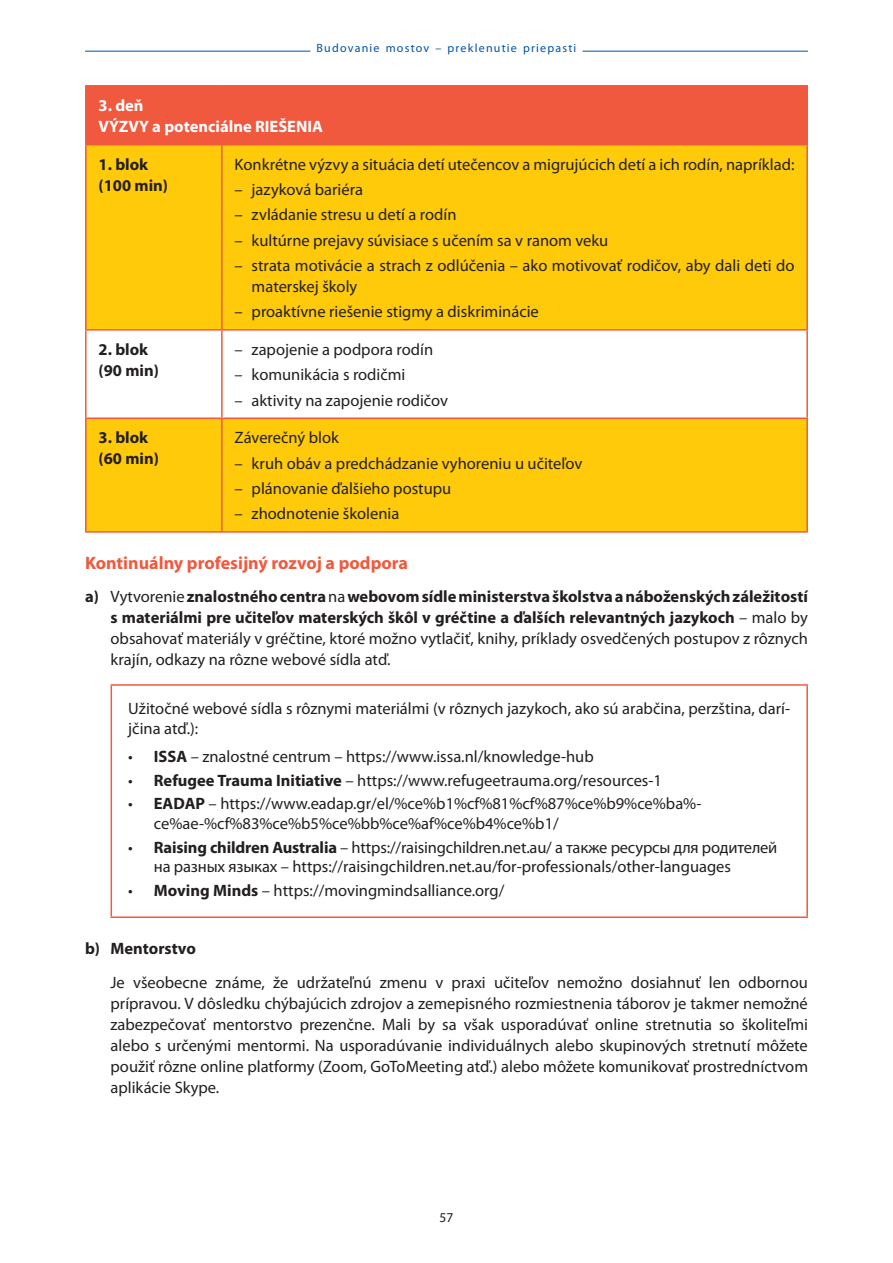
<style>
.page{position:relative;width:893px;height:1263px;background:#fff}
.page>*{position:absolute;margin:0;border:0;box-sizing:border-box;transform-origin:0 0}
.t1{font:700 18px "Myriad Pro";color:#f0593e}
.t2{font:16.5px/21px "Myriad Pro";color:#231f20}
.t3{font:700 16.5px/21px "Myriad Pro";color:#231f20}
.t4{font:700 16.5px/21px "Myriad Pro";color:#fff}
.t5{font:13.5px "Myriad Pro";color:#231f20}
.t6{font:12px "Myriad Pro";letter-spacing:.1em;color:#0154a6}
.s1{font-weight:400}
.s2{font-weight:700}
</style>
<div class="page">
<hr style="left:85px;top:51px;width:225px;height:1px;background:#0154a6">
<hr style="left:583px;top:51px;width:225px;height:1px;background:#0154a6">
<div style="left:86px;top:86px;width:721px;height:59px;background:#f0593e"></div>
<svg style="left:87px;top:145px;width:719px;height:386px;fill:#feca0a"></svg>
<hr style="left:85px;top:85px;width:137px;height:2px;background:#f0593e">
<hr style="left:85px;top:87px;width:2px;height:57px;background:#f0593e">
<hr style="left:222px;top:85px;width:586px;height:2px;background:#f0593e">
<hr style="left:806px;top:87px;width:2px;height:57px;background:#f0593e">
<hr style="left:85px;top:144px;width:137px;height:1px;background:#f0593e">
<hr style="left:85px;top:145px;width:2px;height:184px;background:#f0593e">
<hr style="left:222px;top:144px;width:586px;height:1px;background:#f0593e">
<hr style="left:221px;top:145px;width:2px;height:184px;background:#f0593e">
<hr style="left:806px;top:145px;width:2px;height:184px;background:#f0593e">
<hr style="left:85px;top:329px;width:137px;height:2px;background:#f0593e">
<hr style="left:85px;top:331px;width:2px;height:86px;background:#f0593e">
<hr style="left:222px;top:329px;width:586px;height:2px;background:#f0593e">
<hr style="left:221px;top:331px;width:2px;height:86px;background:#f0593e">
<hr style="left:806px;top:331px;width:2px;height:86px;background:#f0593e">
<hr style="left:85px;top:417px;width:137px;height:2px;background:#f0593e">
<hr style="left:85px;top:419px;width:2px;height:112px;background:#f0593e">
<hr style="left:222px;top:417px;width:586px;height:2px;background:#f0593e">
<hr style="left:221px;top:419px;width:2px;height:112px;background:#f0593e">
<hr style="left:806px;top:419px;width:2px;height:112px;background:#f0593e">
<hr style="left:85px;top:531px;width:723px;height:2px;background:#f0593e">
<hr style="left:111px;top:684px;width:697px;height:2px;background:#f0593e">
<hr style="left:111px;top:686px;width:1px;height:230px;background:#f0593e">
<hr style="left:806px;top:686px;width:2px;height:230px;background:#f0593e">
<hr style="left:111px;top:916px;width:697px;height:2px;background:#f0593e">
<p class="t6" style="left:317px;top:43px;width:261px">Budovanie mostov – preklenutie priepasti</p>
<p class="t4" style="left:99px;top:96px;width:226px">3. deň<br>VÝZVY a potenciálne RIEŠENIA</p>
<p class="t3" style="left:99px;top:155px;width:71px">1. blok (100 min)</p>
<p class="t2" style="left:235px;top:155px;width:561px">Konkrétne výzvy a situácia detí utečencov a migrujúcich detí a ich rodín, napríklad:</p>
<p class="t2" style="left:235px;top:180px;width:130px">– jazyková bariéra</p>
<p class="t2" style="left:235px;top:206px;width:223px">– zvládanie stresu u detí a rodín</p>
<p class="t2" style="left:235px;top:231px;width:375px">– kultúrne prejavy súvisiace s učením sa v ranom veku</p>
<p class="t2" style="left:252px;top:256px;width:544px;text-indent:-17px">– strata motivácie a strach z odlúčenia – ako motivovať rodičov, aby dali deti do materskej školy</p>
<p class="t2" style="left:235px;top:302px;width:306px">– proaktívne riešenie stigmy a diskriminácie</p>
<p class="t3" style="left:99px;top:340px;width:62px">2. blok (90 min)</p>
<p class="t2" style="left:235px;top:340px;width:200px">– zapojenie a podpora rodín</p>
<p class="t2" style="left:235px;top:365px;width:172px">– komunikácia s rodičmi</p>
<p class="t2" style="left:235px;top:391px;width:215px">– aktivity na zapojenie rodičov</p>
<p class="t3" style="left:99px;top:429px;width:62px">3. blok (60 min)</p>
<p class="t2" style="left:235px;top:429px;width:106px">Záverečný blok</p>
<p class="t2" style="left:235px;top:454px;width:349px">– kruh obáv a predchádzanie vyhoreniu u učiteľov</p>
<p class="t2" style="left:235px;top:479px;width:218px">– plánovanie ďalšieho postupu</p>
<p class="t2" style="left:235px;top:504px;width:166px">– zhodnotenie školenia</p>
<p class="t1" style="left:85px;top:556px;width:324px">Kontinuálny profesijný rozvoj a podpora</p>
<p class="t3" style="left:111px;top:588px;width:699px;text-align:justify;text-indent:-26px">a) <span class="s1">Vytvorenie</span> znalostného centra <span class="s1">na</span> webovom sídle ministerstva školstva a náboženských záležitostí s materiálmi pre učiteľov materských škôl v gréčtine a ďalších relevantných jazykoch <span class="s1">– malo by obsahovať materiály v gréčtine, ktoré možno vytlačiť, knihy, príklady osvedčených postupov z rôznych krajín, odkazy na rôzne webové sídla atď.</span></p>
<p class="t2" style="left:128px;top:700px;width:663px;line-height:19.5px">Užitočné webové sídla s rôznymi materiálmi (v rôznych jazykoch, ako sú arabčina, perzština, darí&shy;jčina atď.):</p>
<p class="t2" style="left:128px;top:747px;width:467px">• <span class="s2">ISSA</span> – znalostné centrum – https://www.issa.nl/knowledge-hub</p>
<p class="t2" style="left:128px;top:771px;width:535px">• <span class="s2">Refugee Trauma Initiative</span> – https://www.refugeetrauma.org/resources-1</p>
<p class="t2" style="left:154px;top:795px;width:549px;line-height:19.5px;text-indent:-26px">• <span class="s2">EADAP</span> – https://www.eadap.gr/el/%ce%b1%cf%81%cf%87%ce%b9%ce%ba%- ce%ae-%cf%83%ce%b5%ce%bb%ce%af%ce%b4%ce%b1/</p>
<p class="t2" style="left:154px;top:839px;width:625px;line-height:19.5px;text-indent:-26px">• <span class="s2">Raising children Australia</span> – https://raisingchildren.net.au/ а также ресурсы для родителей на разных языках – https://raisingchildren.net.au/for-professionals/other-languages</p>
<p class="t2" style="left:128px;top:881px;width:378px">• <span class="s2">Moving Minds</span> – https://movingmindsalliance.org/</p>
<p class="t3" style="left:85px;top:939px;width:112px">b) Mentorstvo</p>
<p class="t2" style="left:111px;top:973px;width:699px;text-align:justify">Je všeobecne známe, že udržateľnú zmenu v praxi učiteľov nemožno dosiahnuť len odbornou prípravou. V dôsledku chýbajúcich zdrojov a zemepisného rozmiestnenia táborov je takmer nemožné zabezpečovať mentorstvo prezenčne. Mali by sa však usporadúvať online stretnutia so školiteľmi alebo s určenými mentormi. Na usporadúvanie individuálnych alebo skupinových stretnutí môžete použiť rôzne online platformy (Zoom, GoToMeeting atď.) alebo môžete komunikovať prostredníctvom aplikácie Skype.</p>
<p class="t5" style="left:440px;top:1212px;width:15px">57</p>
</div>
